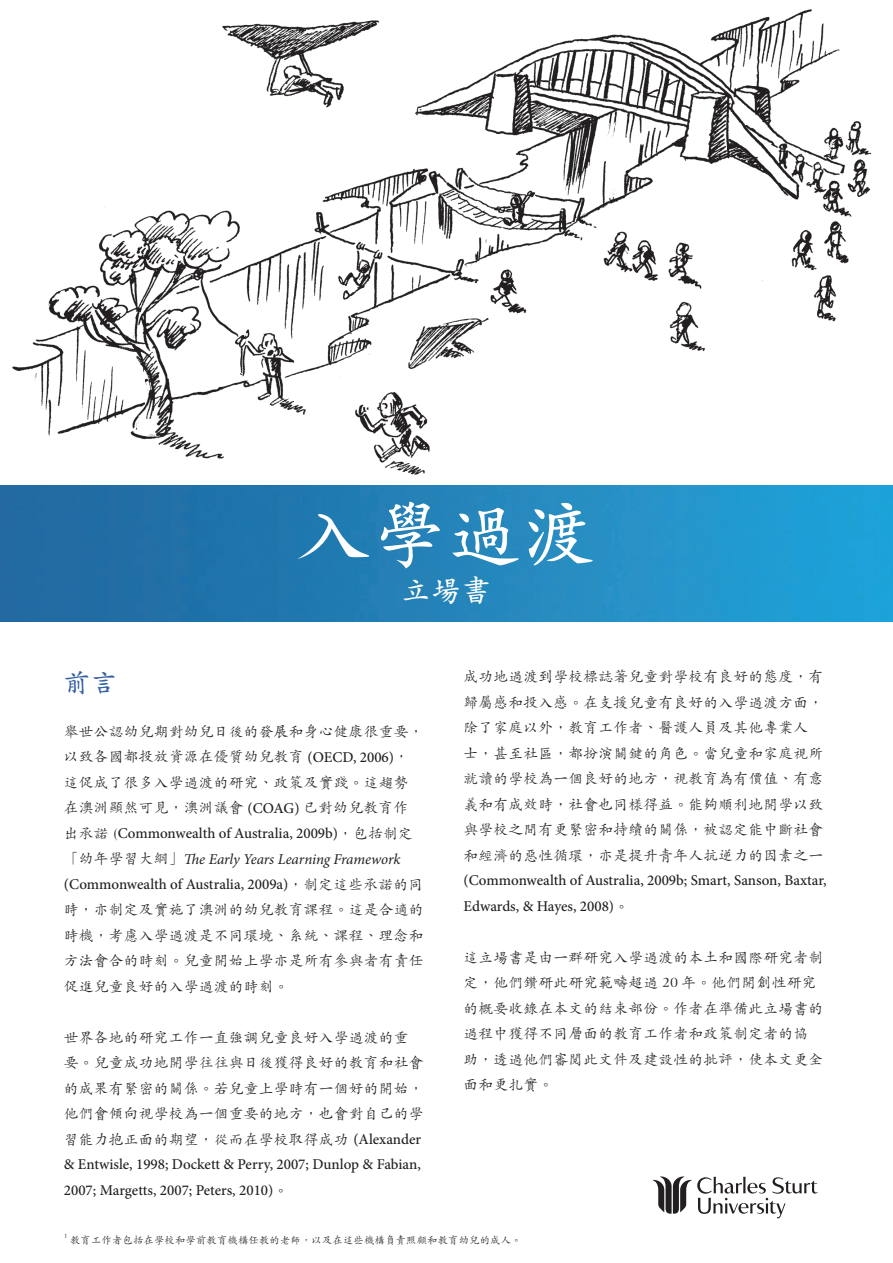
<style>
.page{position:relative;width:893px;height:1263px;background:#fff}
.page>*{position:absolute;margin:0;border:0;box-sizing:border-box;transform-origin:0 0}
.t1{font:600 75px "M Kai HK";color:#fff}
.t2{font:600 30px "M Kai HK";color:#fff}
.t3{font:600 27px "M Kai HK";color:#3560a5}
.t4{font:500 15px/25.5px "M Kai HK";color:#231f20}
.t5{font:500 10.5px "M Kai HK";color:#231f20}
.t6{font:500 6.15px "M Kai HK";color:#231f20}
.s1{font-family:"Minion Pro"}
.s2{font-family:"Minion Pro";font-weight:400;font-style:italic}
</style>
<div class="page">
<img style="left:0;top:485px;width:893px;height:136px">
<img style="left:12px;top:9px;width:860px;height:466px">
<svg style="left:697px;top:1177px;width:121px;height:41px"></svg>
<svg style="left:653px;top:1176px;width:38px;height:38px"></svg>
<p class="t1" style="left:296px;top:481px;width:302px">入學過渡</p>
<p class="t2" style="left:401px;top:568px;width:91px">立場書</p>
<p class="t4" style="left:463px;top:663px;width:365px">成功地過渡到學校標誌著兒童對學校有良好的態度，有歸屬感和投入感。在支援兒童有良好的入學過渡方面，除了家庭以外，教育工作者、醫護人員及其他專業人士，甚至社區，都扮演關鍵的角色。當兒童和家庭視所就讀的學校為一個良好的地方，視教育為有價值、有意義和有成效時，社會也同樣得益。能夠順利地開學以致與學校之間有更緊密和持續的關係，被認定能中斷社會和經濟的惡性循環，亦是提升青年人抗逆力的因素之一<span class="s1">(Commonwealth of Australia, 2009b; Smart, Sanson, Baxtar,<br>Edwards, &amp; Hayes, 2008)</span>。</p>
<p class="t4" style="left:463px;top:944px;width:362px">這立場書是由一群研究入學過渡的本土和國際研究者制定，他們鑽研此研究範疇超過 20 年。他們開創性研究的概要收錄在本文的結束部份。作者在準備此立場書的過程中獲得不同層面的教育工作者和政策制定者的協助，透過他們審閱此文件及建設性的批評，使本文更全面和更扎實。</p>
<p class="t3" style="left:64px;top:664px;width:55px">前言</p>
<p class="t4" style="left:64px;top:718px;width:362px">舉世公認幼兒期對幼兒日後的發展和身心健康很重要，以致各國都投放資源在優質幼兒教育 <span class="s1">(OECD, 2006)</span>，這促成了很多入學過渡的研究、政策及實踐。這趨勢在澳洲顯然可見，澳洲議會 <span class="s1">(COAG)</span> 已對幼兒教育作出承諾 (<span class="s1">Commonwealth of Australia, 2009b)</span>，包括制定「幼年學習大綱」<span class="s2">The Early Years Learning Framework </span><span class="s1">(Commonwealth of Australia, 2009a)</span>，制定這些承諾的同時，亦制定及實施了澳洲的幼兒教育課程。這是合適的時機，考慮入學過渡是不同環境、系統、課程、理念和方法會合的時刻。兒童開始上學亦是所有參與者有責任促進兒童良好的入學過渡的時刻。</p>
<p class="t4" style="left:64px;top:1024px;width:362px">世界各地的研究工作一直強調兒童良好入學過渡的重要。兒童成功地開學往往與日後獲得良好的教育和社會的成果有緊密的關係。若兒童上學時有一個好的開始，他們會傾向視學校為一個重要的地方，也會對自己的學習能力抱正面的期望，從而在學校取得成功 <span class="s1">(Alexander &amp; Entwisle, 1998; Dockett &amp; Perry, 2007; Dunlop &amp; Fabian, 2007; Margetts, 2007; Peters, 2010)</span>。</p>
<p class="t6" style="left:64px;top:1232px;width:5px">1</p>
<p class="t5" style="left:70px;top:1232px;width:453px">教育工作者包括在學校和學前教育機構任教的老師，以及在這些機構負責照顧和教育幼兒的成人。</p>
</div>
